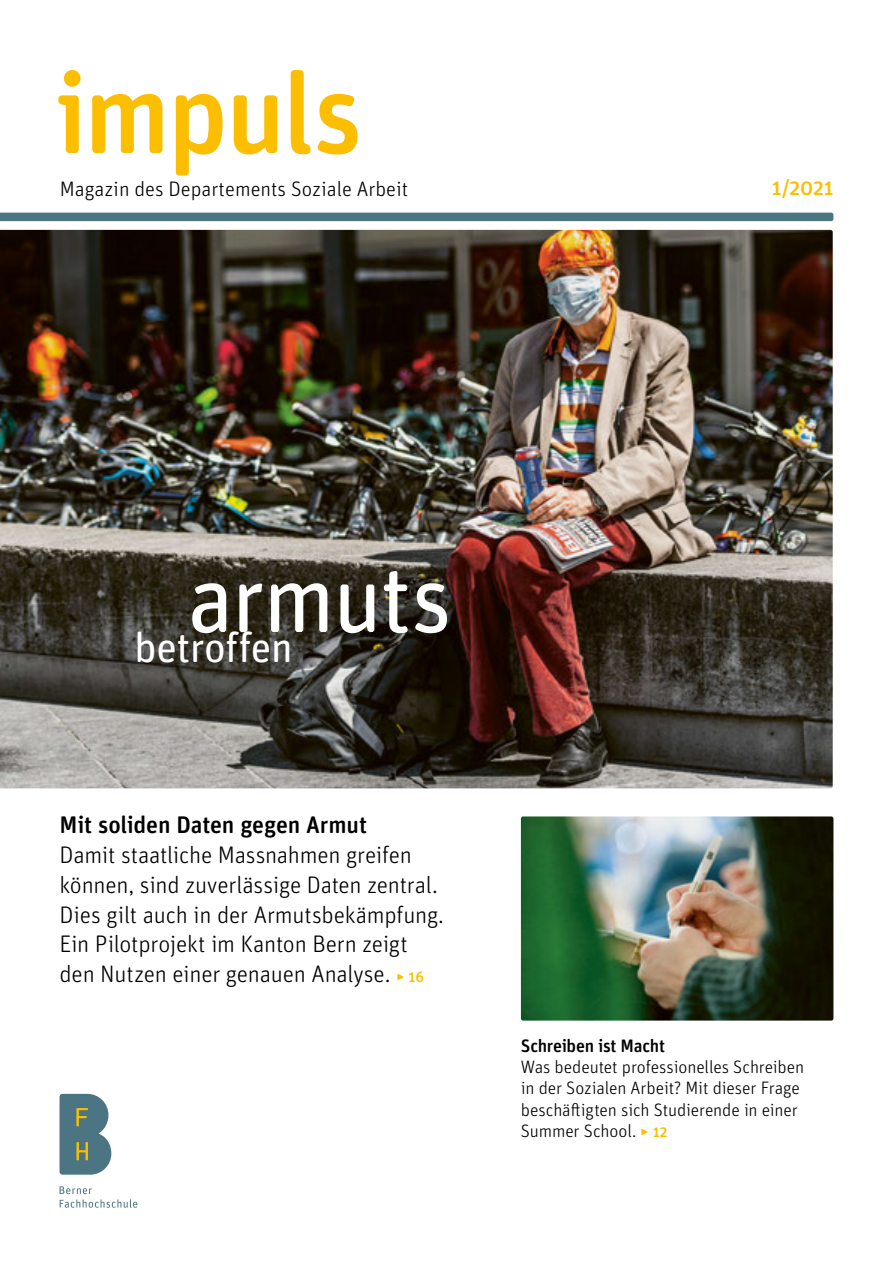
<style>
.page{position:relative;width:893px;height:1263px;background:#fff}
.page>*{position:absolute;margin:0;border:0;box-sizing:border-box;transform-origin:0 0}
.t1{font:500 114px "Unit Rounded Pro";letter-spacing:-.03em;color:#fbbe00}
.t2{font:94.8px "Unit Rounded Pro";letter-spacing:-.03em;color:#fff}
.t3{font:42px "Unit Rounded Pro";letter-spacing:-.015em;color:#fff}
.t4{font:300 24px/29.7px "Unit Rounded Pro";letter-spacing:-.01em;color:#000}
.t5{font:500 24px "Unit Rounded Pro";letter-spacing:-.01em;color:#000}
.t6{font:300 21px "Unit Rounded Pro";color:#000}
.t7{font:500 21px "Unit Rounded Pro";color:#fbbe00}
.t8{font:300 18px/21.3px "Unit Rounded Pro";letter-spacing:-.01em;color:#000}
.t9{font:500 18px "Unit Rounded Pro";letter-spacing:-.015em;color:#000}
.s1{font-weight:500;font-size:15px;color:#fbbe00}
</style>
<div class="page">
<img style="left:0;top:230px;width:833px;height:558px">
<div style="left:0;top:213px;width:833px;height:8px;background:#4b7582"></div>
<svg style="left:60px;top:1094px;width:51px;height:81px;background:#658688"></svg>
<svg style="left:60px;top:1186px;width:77px;height:22px"></svg>
<img style="left:521px;top:816px;width:312px;height:204px">
<h1 class="t1" style="left:54px;top:33px;width:310px">impuls</h1>
<p class="t6" style="left:60px;top:175px;width:350px">Magazin des Departements Soziale Arbeit</p>
<p class="t7" style="left:772px;top:173px;width:63px">1/2021</p>
<h2 class="t2" style="left:187px;top:534px;width:266px">armuts</h2>
<h3 class="t3" style="left:134px;top:618px;width:160px">betroffen</h3>
<p class="t5" style="left:60px;top:808px;width:309px">Mit soliden Daten gegen Armut</p>
<p class="t4" style="left:60px;top:839px;width:386px">Damit staatliche Massnahmen greifen können, sind zuverlässige Daten zentral.<br>Dies gilt auch in der Armutsbekämpfung.<br>Ein Pilotprojekt im Kanton Bern zeigt den Nutzen einer genauen Analyse. <span class="s1">‣ 16</span></p>
<p class="t9" style="left:521px;top:1033px;width:146px">Schreiben ist Macht</p>
<p class="t8" style="left:521px;top:1056px;width:285px">Was bedeutet professionelles Schreiben in der Sozialen Arbeit? Mit dieser Frage beschäftigten sich Studierende in einer Summer School. <span class="s1">‣ 12</span></p>
</div>
